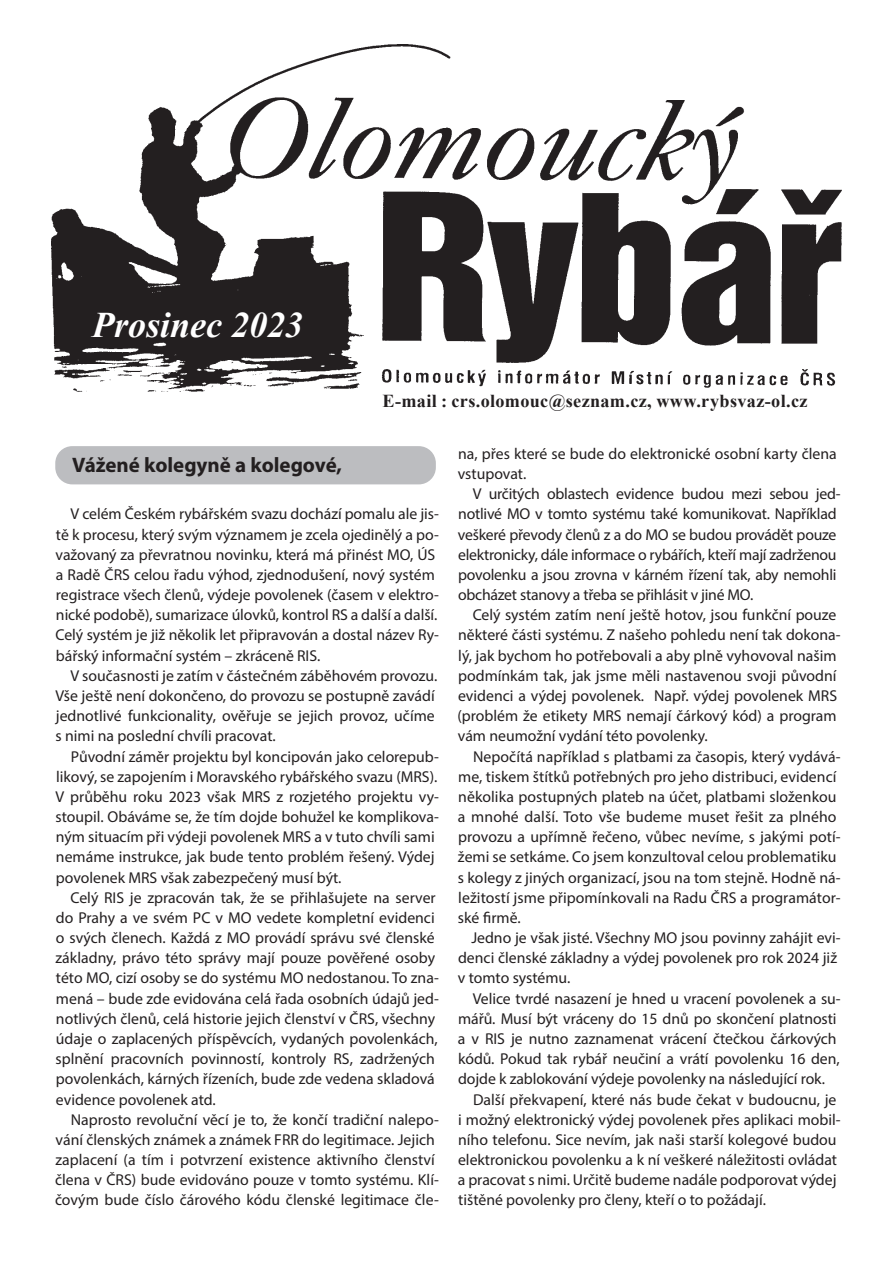
<style>
.page{position:relative;width:893px;height:1263px;background:#fff}
.page>*{position:absolute;margin:0;border:0;box-sizing:border-box;transform-origin:0 0}
.t1{font:italic 700 36px "Times New Roman";color:#fff}
.titul_1_uvod{font:700 21px "Myriad Pro";color:#231f20}
.t2{font:700 18.15px "Times New Roman";letter-spacing:.02em;color:#231f20}
.text_rybar{font:15.75px/20.1px "Myriad Pro";color:#231f20}
</style>
<div class="page">
<div style="left:55px;top:446px;width:381px;height:38px;background:#bcbdc0;border-radius:17px"></div>
<img style="left:52px;top:44px;width:790px;height:348px">
<p class="t1" style="left:92px;top:300px;width:212px">Prosinec 2023</p>
<p class="t2" style="left:383px;top:388px;width:426px">E-mail : crs.olomouc@seznam.cz, www.rybsvaz-ol.cz</p>
<p class="titul_1_uvod" style="left:72px;top:451px;width:271px">Vážené kolegyně a kolegové,</p>
<p class="text_rybar" style="left:458px;top:443px;width:380px">na, přes které se bude do elektronické osobní karty člena vstupovat.</p>
<p class="text_rybar" style="left:458px;top:484px;width:384px;text-indent:15px">V určitých oblastech evidence budou mezi sebou jed&shy;notlivé MO v tomto systému také komunikovat. Například veškeré převody členů z a do MO se budou provádět pouze elektronicky, dále informace o rybářích, kteří mají zadrženou povolenku a jsou zrovna v kárném řízení tak, aby nemohli obcházet stanovy a třeba se přihlásit v jiné MO.</p>
<p class="text_rybar" style="left:457px;top:605px;width:385px;text-indent:15px">Celý systém zatím není ještě hotov, jsou funkční pouze některé části systému. Z našeho pohledu není tak dokona&shy;lý, jak bychom ho potřebovali a aby plně vyhovoval našim podmínkám tak, jak jsme měli nastavenou svoji původní evidenci a výdej povolenek. Např. výdej povolenek MRS (problém že etikety MRS nemají čárkový kód) a program vám neumožní vydání této povolenky.</p>
<p class="text_rybar" style="left:458px;top:746px;width:384px;text-indent:15px">Nepočítá například s platbami za časopis, který vydává&shy;me, tiskem štítků potřebných pro jeho distribuci, evidencí několika postupných plateb na účet, platbami složenkou a mnohé další. Toto vše budeme muset řešit za plného provozu a upřímně řečeno, vůbec nevíme, s jakými potí&shy;žemi se setkáme. Co jsem konzultoval celou problematiku s kolegy z jiných organizací, jsou na tom stejně. Hodně ná&shy;ležitostí jsme připomínkovali na Radu ČRS a programátor&shy;ské firmě.</p>
<p class="text_rybar" style="left:458px;top:927px;width:384px;text-indent:14px">Jedno je však jisté. Všechny MO jsou povinny zahájit evi&shy;denci členské základny a výdej povolenek pro rok 2024 již v tomto systému.</p>
<p class="text_rybar" style="left:458px;top:988px;width:384px;text-indent:15px">Velice tvrdé nasazení je hned u vracení povolenek a su&shy;mářů. Musí být vráceny do 15 dnů po skončení platnosti a v RIS je nutno zaznamenat vrácení čtečkou čárkových kódů. Pokud tak rybář neučiní a vrátí povolenku 16 den, dojde k zablokování výdeje povolenky na následující rok.</p>
<p class="text_rybar" style="left:458px;top:1089px;width:384px;text-indent:15px">Další překvapení, které nás bude čekat v budoucnu, je i možný elektronický výdej povolenek přes aplikaci mobil&shy;ního telefonu. Sice nevím, jak naši starší kolegové budou elektronickou povolenku a k ní veškeré náležitosti ovládat a pracovat s nimi. Určitě budeme nadále podporovat výdej tištěné povolenky pro členy, kteří o to požádají.</p>
<p class="text_rybar" style="left:55px;top:504px;width:385px;text-indent:15px">V celém Českém rybářském svazu dochází pomalu ale jis&shy;tě k procesu, který svým významem je zcela ojedinělý a po&shy;važovaný za převratnou novinku, která má přinést MO, ÚS a Radě ČRS celou řadu výhod, zjednodušení, nový systém registrace všech členů, výdeje povolenek (časem v elektro&shy;nické podobě), sumarizace úlovků, kontrol RS a další a další.<br>Celý systém je již několik let připravován a dostal název Ry&shy;bářský informační systém – zkráceně RIS.</p>
<p class="text_rybar" style="left:56px;top:665px;width:383px;text-indent:15px">V současnosti je zatím v částečném záběhovém provozu.<br>Vše ještě není dokončeno, do provozu se postupně zavádí jednotlivé funkcionality, ověřuje se jejich provoz, učíme s nimi na poslední chvíli pracovat.</p>
<p class="text_rybar" style="left:56px;top:746px;width:385px;text-indent:15px">Původní záměr projektu byl koncipován jako celorepub&shy;likový, se zapojením i Moravského rybářského svazu (MRS).<br>V průběhu roku 2023 však MRS z rozjetého projektu vy&shy;stoupil. Obáváme se, že tím dojde bohužel ke komplikova&shy;ným situacím při výdeji povolenek MRS a v tuto chvíli sami nemáme instrukce, jak bude tento problém řešený. Výdej povolenek MRS však zabezpečený musí být.</p>
<p class="text_rybar" style="left:56px;top:887px;width:385px;text-indent:15px">Celý RIS je zpracován tak, že se přihlašujete na server do Prahy a ve svém PC v MO vedete kompletní evidenci o svých členech. Každá z MO provádí správu své členské základny, právo této správy mají pouze pověřené osoby této MO, cizí osoby se do systému MO nedostanou. To zna&shy;mená – bude zde evidována celá řada osobních údajů jed&shy;notlivých členů, celá historie jejich členství v ČRS, všechny údaje o zaplacených příspěvcích, vydaných povolenkách, splnění pracovních povinností, kontroly RS, zadržených povolenkách, kárných řízeních, bude zde vedena skladová evidence povolenek atd.</p>
<p class="text_rybar" style="left:55px;top:1109px;width:385px;text-indent:16px">Naprosto revoluční věcí je to, že končí tradiční nalepo&shy;vání členských známek a známek FRR do legitimace. Jejich zaplacení (a tím i potvrzení existence aktivního členství člena v ČRS) bude evidováno pouze v tomto systému. Klí&shy;čovým bude číslo čárového kódu členské legitimace čle-</p>
</div>
